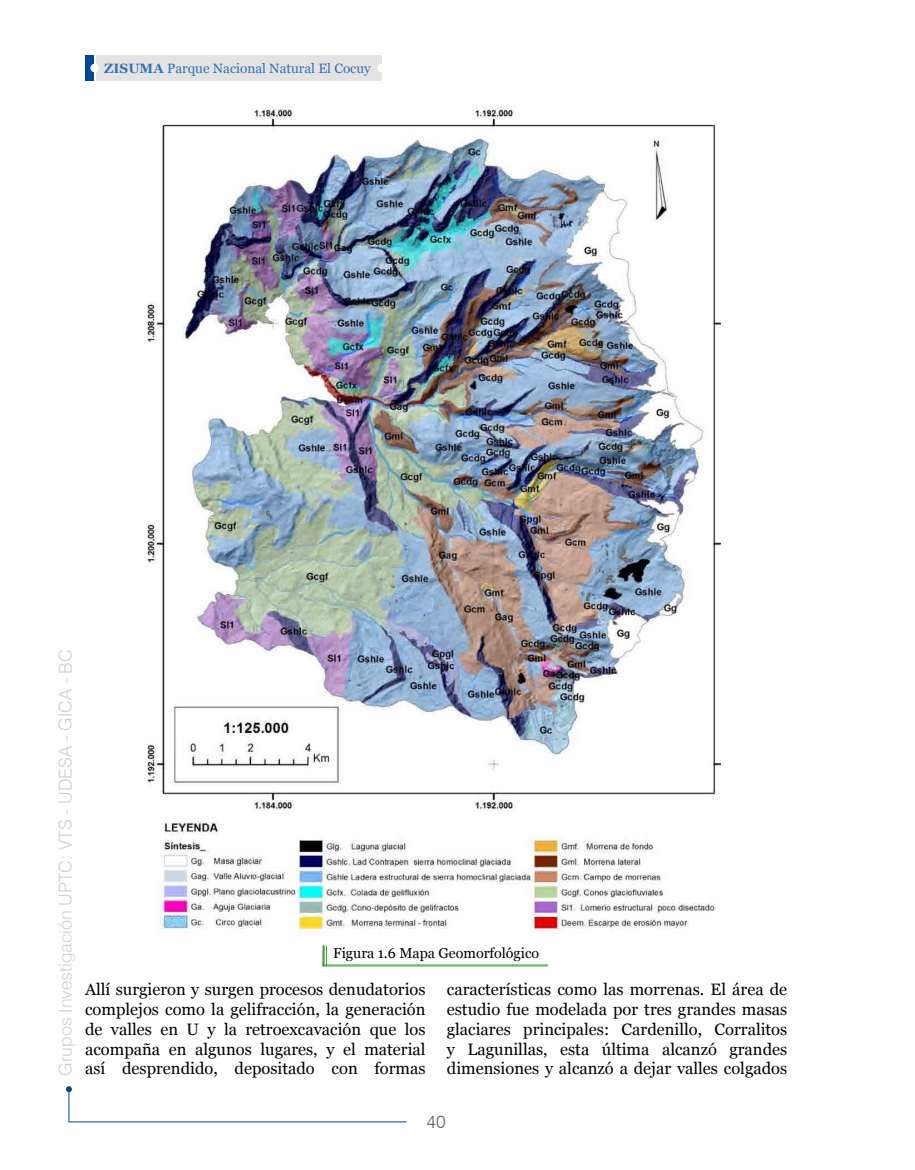
<style>
.page{position:relative;width:915px;height:1170px;background:#fff}
.page>*{position:absolute;margin:0;border:0;box-sizing:border-box;transform-origin:0 0}
.t1{font:300 18px "Swiss 721 BT";color:#d0d0d0}
.t2{font:300 18px "Swiss 721 BT";color:#646363}
.t3{font:16.5px/19.8px "Georgia";color:#000;text-align:justify}
.t4{font:14.25px "Georgia";color:#000}
.t5{font:13.5px "Georgia";color:#376fb3}
.s1{font-weight:700}
</style>
<div class="page">
<div style="left:96px;top:55px;width:285px;height:26px;background:#e3e3e3"></div>
<div style="left:85px;top:55px;width:9px;height:26px;background:#00489a"></div>
<div style="left:90px;top:64px;width:9px;height:8px;background:#fff;border-radius:50%"></div>
<div style="left:377px;top:64px;width:8px;height:8px;background:#fff;border-radius:50%"></div>
<svg style="left:66px;top:1086px;width:341px;height:36px"></svg>
<hr style="left:322px;top:945px;width:2px;height:21px;background:#3fa535">
<svg style="left:326px;top:945px;width:1px;height:19px"></svg>
<hr style="left:322px;top:965px;width:225px;height:1px;background:#3fa535">
<hr style="left:322px;top:964px;width:225px;height:1px;background:#3fa535">
<img style="left:147px;top:106px;width:576px;height:827px">
<p class="t5" style="left:104px;top:59px;width:268px"><span class="s1">ZISUMA</span> Parque Nacional Natural El Cocuy</p>
<p class="t1" style="left:54px;top:1075px;width:428px;rotate:-90deg">Grupos Investigación UPTC: VTS - UDESA - GICA - BC</p>
<p class="t4" style="left:333px;top:942px;width:207px">Figura 1.6 Mapa Geomorfológico</p>
<p class="t3" style="left:85px;top:978px;width:342px">Allí surgieron y surgen procesos denudatorios complejos como la gelifracción, la generación de valles en U y la retroexcavación que los acompaña en algunos lugares, y el material así desprendido, depositado con formas</p>
<p class="t3" style="left:446px;top:978px;width:342px">características como las morrenas. El área de estudio fue modelada por tres grandes masas glaciares principales: Cardenillo, Corralitos y Lagunillas, esta última alcanzó grandes dimensiones y alcanzó a dejar valles colgados</p>
<p class="t2" style="left:426px;top:1110px;width:21px">40</p>
</div>
